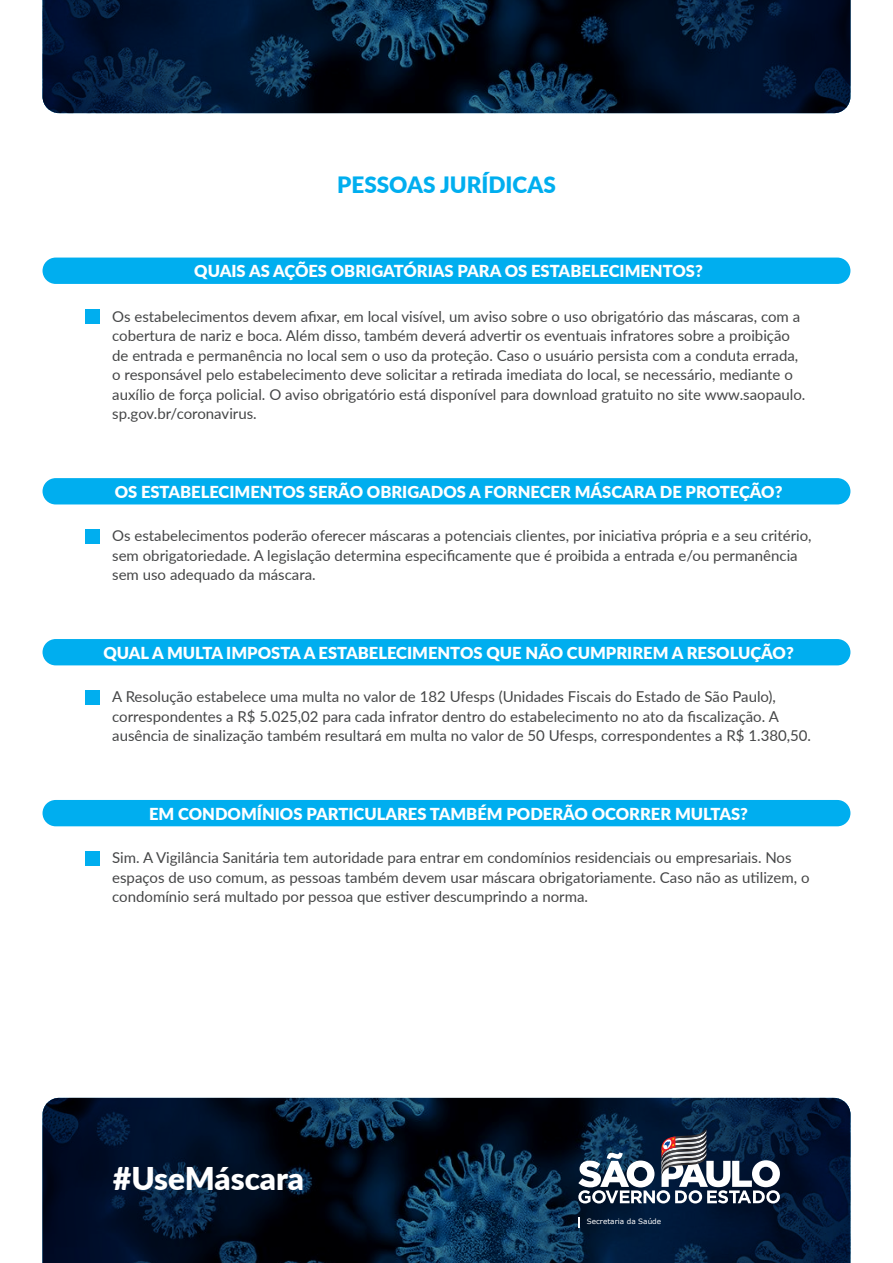
<style>
.page{position:relative;width:893px;height:1263px;background:#fff}
.page>*{position:absolute;margin:0;border:0;box-sizing:border-box;transform-origin:0 0}
.t1{font:900 31.35px "Lato";color:#fff}
.t2{font:900 22.5px "Lato";color:#00aeef}
.t3{font:900 16.5px "Lato";color:#fff}
.t4{font:15px/19.5px "Lato";color:#454647}
.t5{font:7.35px "Verdana";color:#fff}
</style>
<div class="page">
<div style="left:43px;top:258px;width:807px;height:26px;background:#00aeef;border-radius:13px"></div>
<div style="left:85px;top:310px;width:15px;height:14px;background:#00aeef"></div>
<div style="left:43px;top:478px;width:807px;height:26px;background:#00aeef;border-radius:13px"></div>
<div style="left:85px;top:529px;width:15px;height:15px;background:#00aeef"></div>
<div style="left:43px;top:639px;width:807px;height:26px;background:#00aeef;border-radius:13px"></div>
<div style="left:85px;top:690px;width:15px;height:15px;background:#00aeef"></div>
<div style="left:43px;top:800px;width:807px;height:26px;background:#00aeef;border-radius:13px"></div>
<div style="left:85px;top:851px;width:15px;height:15px;background:#00aeef"></div>
<svg style="left:43px;top:1098px;width:807px;height:165px;background:#041830"></svg>
<svg style="left:43px;top:0;width:807px;height:113px;background:#03172f"></svg>
<svg style="left:578px;top:1128px;width:202px;height:75px"></svg>
<h2 class="t2" style="left:337px;top:168px;width:220px">PESSOAS JURÍDICAS</h2>
<p class="t3" style="left:194px;top:259px;width:510px">QUAIS AS AÇÕES OBRIGATÓRIAS PARA OS ESTABELECIMENTOS?</p>
<p class="t4" style="left:112px;top:306px;width:695px">Os estabelecimentos devem afixar, em local visível, um aviso sobre o uso obrigatório das máscaras, com a cobertura de nariz e boca. Além disso, também deverá advertir os eventuais infratores sobre a proibição de entrada e permanência no local sem o uso da proteção. Caso o usuário persista com a conduta errada, o responsável pelo estabelecimento deve solicitar a retirada imediata do local, se necessário, mediante o auxílio de força policial. O aviso obrigatório está disponível para download gratuito no site www.saopaulo. sp.gov.br/coronavirus.</p>
<p class="t3" style="left:115px;top:479px;width:669px">OS ESTABELECIMENTOS SERÃO OBRIGADOS A FORNECER MÁSCARA DE PROTEÇÃO?</p>
<p class="t4" style="left:112px;top:526px;width:701px">Os estabelecimentos poderão oferecer máscaras a potenciais clientes, por iniciativa própria e a seu critério, sem obrigatoriedade. A legislação determina especificamente que é proibida a entrada e/ou permanência sem uso adequado da máscara.</p>
<p class="t3" style="left:103px;top:640px;width:692px">QUAL A MULTA IMPOSTA A ESTABELECIMENTOS QUE NÃO CUMPRIREM A RESOLUÇÃO?</p>
<p class="t4" style="left:112px;top:686px;width:700px">A Resolução estabelece uma multa no valor de 182 Ufesps (Unidades Fiscais do Estado de São Paulo), correspondentes a R$ 5.025,02 para cada infrator dentro do estabelecimento no ato da fiscalização. A ausência de sinalização também resultará em multa no valor de 50 Ufesps, correspondentes a R$ 1.380,50.</p>
<p class="t3" style="left:149px;top:801px;width:600px">EM CONDOMÍNIOS PARTICULARES TAMBÉM PODERÃO OCORRER MULTAS?</p>
<p class="t4" style="left:112px;top:847px;width:699px">Sim. A Vigilância Sanitária tem autoridade para entrar em condomínios residenciais ou empresariais. Nos espaços de uso comum, as pessoas também devem usar máscara obrigatoriamente. Caso não as utilizem, o condomínio será multado por pessoa que estiver descumprindo a norma.</p>
<h1 class="t1" style="left:113px;top:1155px;width:193px">#UseMáscara</h1>
<p class="t5" style="left:587px;top:1217px;width:76px">Secretaria da Saúde</p>
</div>
